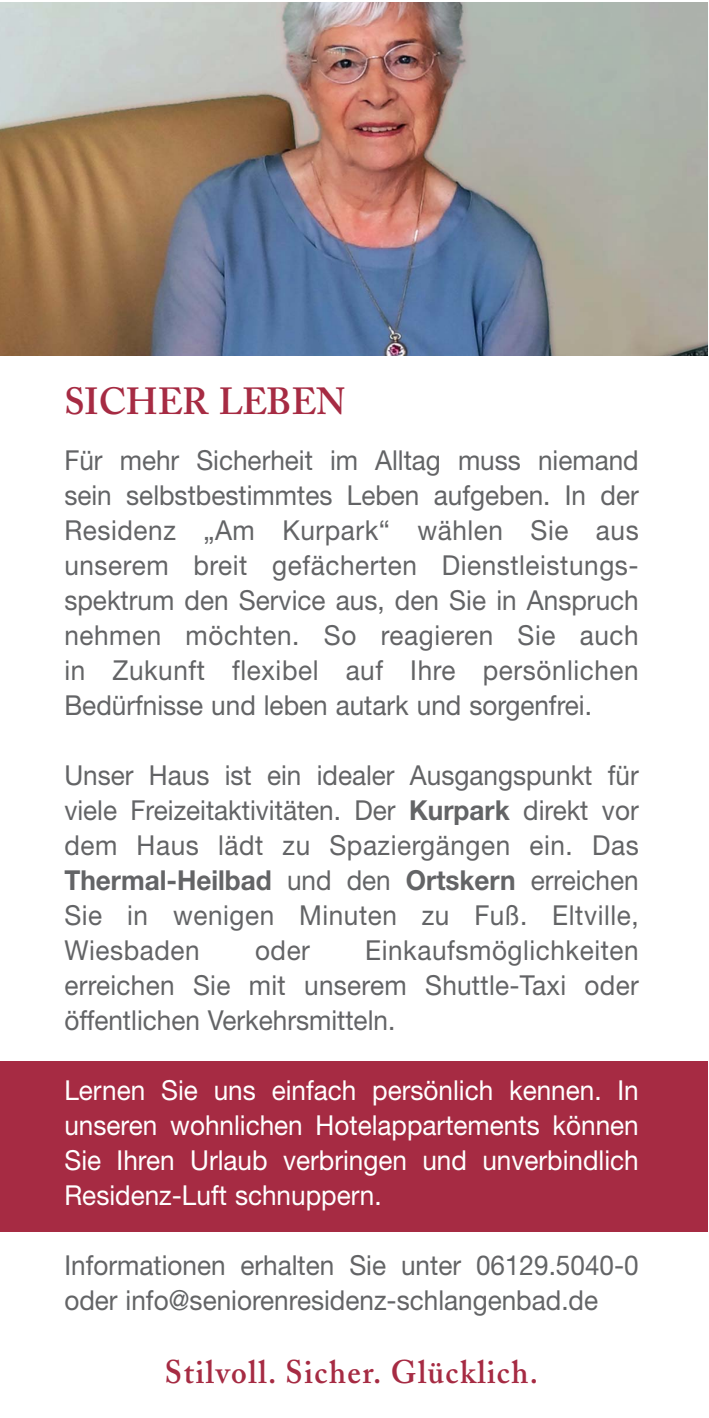
<style>
.page{position:relative;width:709px;height:1418px;background:#fff}
.page>*{position:absolute;margin:0;border:0;box-sizing:border-box;transform-origin:0 0}
.t1{font:600 37.5px "Adobe Caslon";color:#a62b43}
.t2{font:600 32.5px "Adobe Caslon";letter-spacing:.05em;color:#a62b43;scale:.95 1}
.t3{font:27.5px/35px "Helvetica Neue";color:#636466;text-align:justify;scale:.95 1}
.t4{font:27.5px/35px "Helvetica Neue";color:#fff;text-align:justify;scale:.95 1}
.s1{font-weight:700}
</style>
<div class="page">
<div style="left:0;top:1061px;width:708px;height:170px;background:#a62b43"></div>
<img style="left:0;top:2px;width:708px;height:353px">
<h1 class="t1" style="left:64px;top:386px;width:283px">SICHER LEBEN</h1>
<p class="t3" style="left:64px;top:445px;width:606px">Für mehr Sicherheit im Alltag muss niemand sein selbstbestimmtes Leben aufgeben. In der Residenz „Am Kurpark“ wählen Sie aus unserem breit gefächerten Dienstleistungs&shy;spektrum den Service aus, den Sie in Anspruch nehmen möchten. So reagieren Sie auch in Zukunft flexibel auf Ihre persönlichen Bedürfnisse und leben autark und sorgenfrei.</p>
<p class="t3" style="left:64px;top:760px;width:606px">Unser Haus ist ein idealer Ausgangspunkt für viele Freizeitaktivitäten. Der <span class="s1">Kurpark</span> direkt vor dem Haus lädt zu Spaziergängen ein. Das <span class="s1">Thermal-Heilbad</span> und den <span class="s1">Ortskern</span> erreichen Sie in wenigen Minuten zu Fuß. Eltville, Wiesbaden</p>
<p class="t3" style="left:64px;top:935px;width:606px;text-indent:301px">Einkaufsmöglichkeiten erreichen Sie mit unserem Shuttle-Taxi oder öffentlichen Verkehrsmitteln.</p>
<p class="t3" style="left:255px;top:935px;width:59px">oder</p>
<p class="t4" style="left:64px;top:1075px;width:606px">Lernen Sie uns einfach persönlich kennen. In unseren wohnlichen Hotelappartements können Sie Ihren Urlaub verbringen und unverbindlich Residenz-Luft schnuppern.</p>
<p class="t3" style="left:64px;top:1250px;width:606px">Informationen erhalten Sie unter 06129.5040-0 oder info@seniorenresidenz-schlangenbad.de</p>
<p class="t2" style="left:165px;top:1358px;width:394px">Stilvoll. Sicher. Glücklich.</p>
</div>
